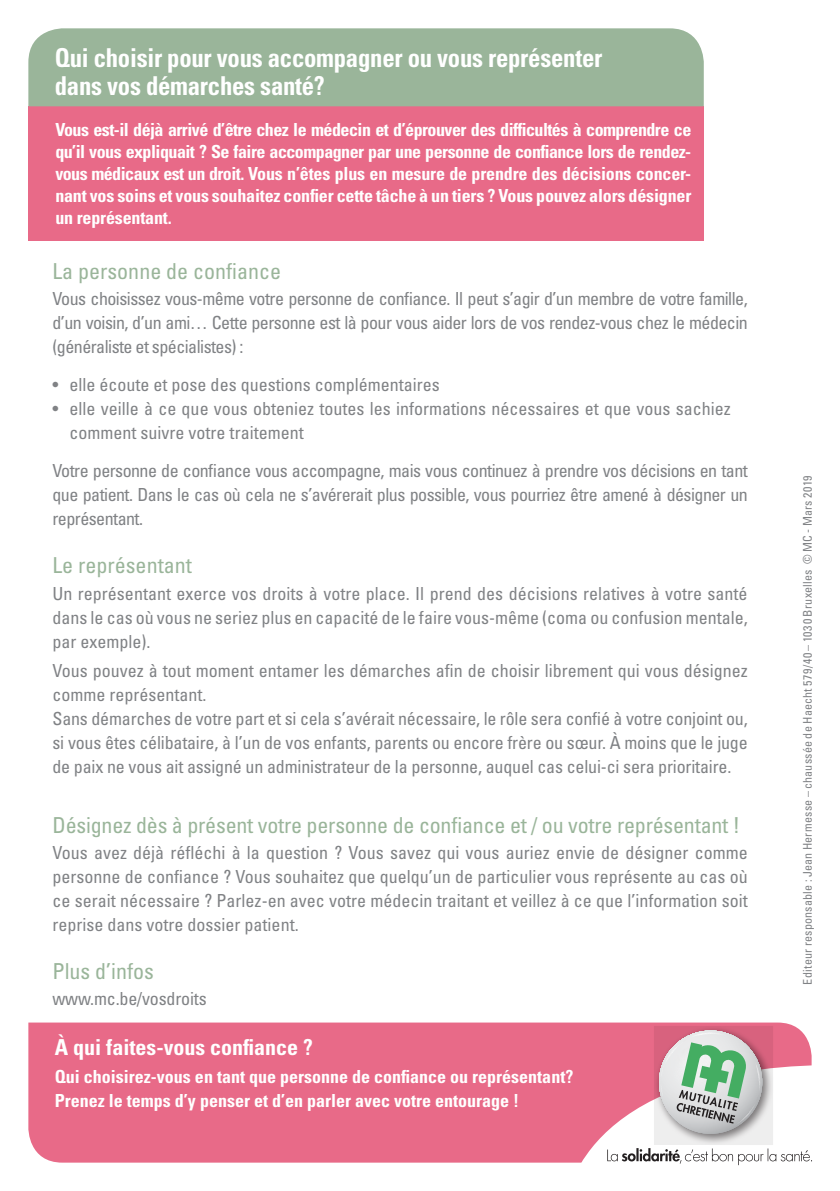
<style>
.page{position:relative;width:840px;height:1191px;background:#fff}
.page>*{position:absolute;margin:0;border:0;box-sizing:border-box;transform-origin:0 0}
.t1{font:700 condensed 26px/28px "Univers";letter-spacing:-.01em;color:#fff;scale:.95 1}
.t2{font:condensed 22px "Univers";letter-spacing:-.01em;color:#9ab59a}
.t3{font:700 condensed 22px "Univers";color:#fff}
.t4{font:condensed 18px/24px "Univers";letter-spacing:-.005em;color:#808285;text-align:justify}
.t5{font:700 condensed 18px/22px "Univers";color:#fff}
.t6{font:condensed 12px "Univers LT Std";letter-spacing:.02em;color:#808285}
</style>
<div class="page">
<div style="left:28px;top:106px;width:675px;height:135px;background:#e86a88"></div>
<div style="left:28px;top:1022px;width:772px;height:140px;background:#e86a88"></div>
<div style="left:28px;top:28px;width:675px;height:78px;background:#9ab59a"></div>
<div style="left:653px;top:1025px;width:120px;height:120px;background:#d8627e"></div>
<svg style="left:567px;top:1030px;width:245px;height:136px"></svg>
<h1 class="t1" style="left:55px;top:44px;width:577px">Qui choisir pour vous accompagner ou vous représenter dans vos démarches santé?</h1>
<p class="t5" style="left:55px;top:119px;width:637px;text-align:justify">Vous est-il déjà arrivé d’être chez le médecin et d’éprouver des difficultés à comprendre ce qu’il vous expliquait ? Se faire accompagner par une personne de confiance lors de rendez&shy;vous médicaux est un droit. Vous n’êtes plus en mesure de prendre des décisions concer&shy;nant vos soins et vous souhaitez confier cette tâche à un tiers ? Vous pouvez alors désigner un représentant.</p>
<p class="t2" style="left:52px;top:258px;width:230px">La personne de confiance</p>
<p class="t4" style="left:52px;top:287px;width:696px">Vous choisissez vous-même votre personne de confiance. Il peut s’agir d’un membre de votre famille, d’un voisin, d’un ami… Cette personne est là pour vous aider lors de vos rendez-vous chez le médecin (généraliste et spécialistes) :</p>
<p class="t4" style="left:52px;top:373px;width:388px">• elle écoute et pose des questions complémentaires</p>
<p class="t4" style="left:69px;top:397px;width:662px;text-indent:-17px">• elle veille à ce que vous obteniez toutes les informations nécessaires et que vous sachiez comment suivre votre traitement</p>
<p class="t4" style="left:52px;top:459px;width:696px">Votre personne de confiance vous accompagne, mais vous continuez à prendre vos décisions en tant que patient. Dans le cas où cela ne s’avérerait plus possible, vous pourriez être amené à désigner un représentant.</p>
<p class="t2" style="left:52px;top:552px;width:141px">Le représentant</p>
<p class="t4" style="left:52px;top:581px;width:696px">Un représentant exerce vos droits à votre place. Il prend des décisions relatives à votre santé dans le cas où vous ne seriez plus en capacité de le faire vous-même (coma ou confusion mentale, par exemple).</p>
<p class="t4" style="left:52px;top:658px;width:696px;text-align:left">Vous pouvez à tout moment entamer les démarches afin de choisir librement qui vous désignez comme représentant.<br>Sans démarches de votre part et si cela s’avérait nécessaire, le rôle sera confié à votre conjoint ou, si vous êtes célibataire, à l’un de vos enfants, parents ou encore frère ou sœur. À moins que le juge de paix ne vous ait assigné un administrateur de la personne, auquel cas celui-ci sera prioritaire.</p>
<p class="t2" style="left:52px;top:811px;width:688px">Désignez dès à présent votre personne de confiance et / ou votre représentant !</p>
<p class="t4" style="left:52px;top:840px;width:696px">Vous avez déjà réfléchi à la question ? Vous savez qui vous auriez envie de désigner comme personne de confiance ? Vous souhaitez que quelqu’un de particulier vous représente au cas où ce serait nécessaire ? Parlez-en avec votre médecin traitant et veillez à ce que l’information soit reprise dans votre dossier patient.</p>
<p class="t2" style="left:52px;top:957px;width:103px">Plus d’infos</p>
<p class="t4" style="left:52px;top:986px;width:156px">www.mc.be/vosdroits</p>
<p class="t3" style="left:55px;top:1033px;width:259px">À qui faites-vous confiance ?</p>
<p class="t5" style="left:55px;top:1064px;width:519px;line-height:24px">Qui choisirez-vous en tant que personne de confiance ou représentant?<br>Prenez le temps d’y penser et d’en parler avec votre entourage !</p>
<p class="t6" style="left:799px;top:984px;width:510px;rotate:-90deg">Editeur responsable : Jean Hermesse – chaussée de Haecht 579/40 – 1030 Bruxelles © MC - Mars 2019</p>
</div>
